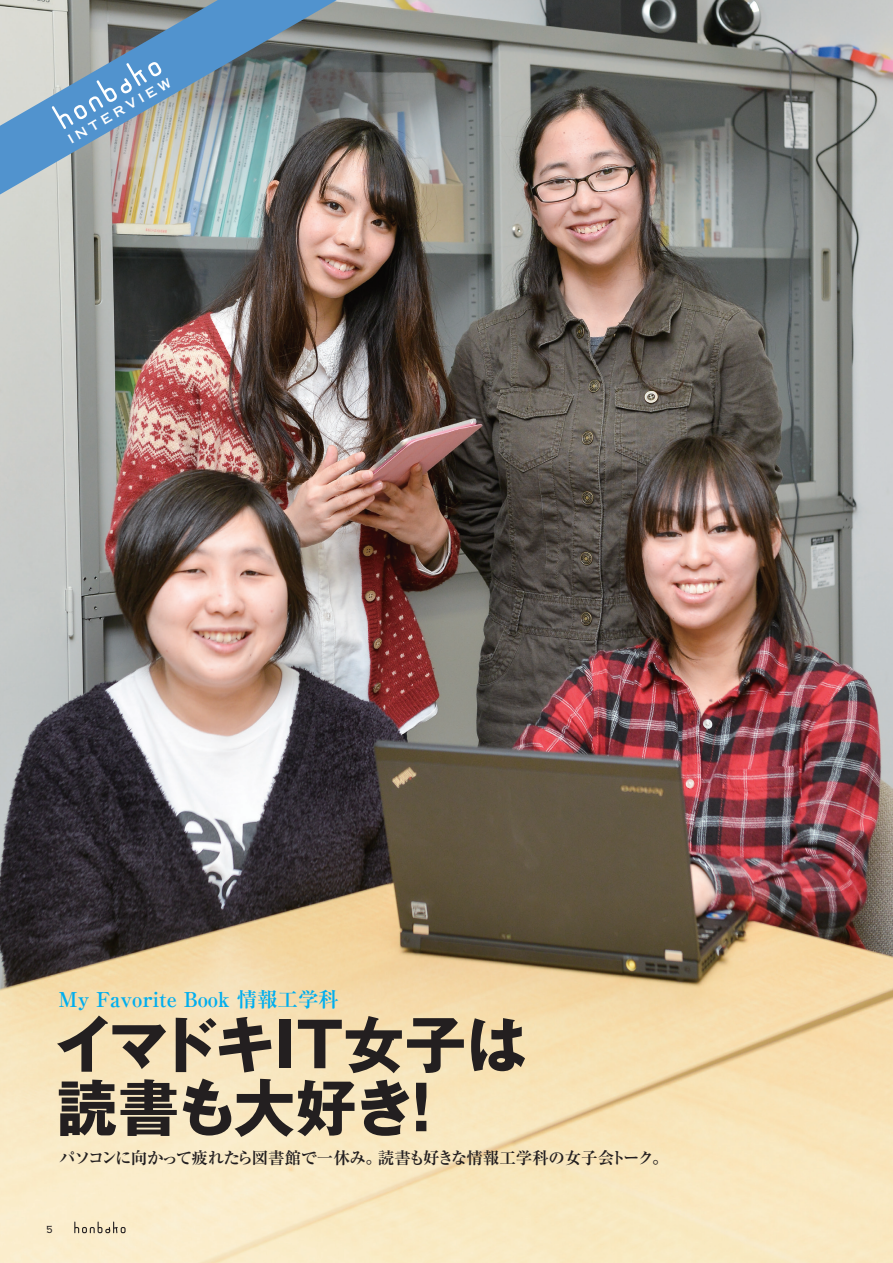
<style>
.page{position:relative;width:893px;height:1263px;background:#fff}
.page>*{position:absolute;margin:0;border:0;box-sizing:border-box;transform-origin:0 0}
.t1{font:700 61.5px "Gothic MB101 Pr 5";letter-spacing:-.015em;color:#231f20}
.t2{font:700 61.5px "Gothic MB101 Pr 5";letter-spacing:-.035em;color:#231f20}
.t3{font:700 20.4px "Ryumin Pr 5";color:#00aeef}
.t4{font:700 16.5px "Ryumin Pr 5";letter-spacing:-.04em;color:#231f20}
.t5{font:13.5px "Copperplate Gothic Std 29 BC";color:#231f20}
.t6{font:12.75px "Copperplate Gothic Std 31 AB";color:#fff}
</style>
<div class="page">
<img style="left:0;top:0;width:893px;height:1263px">
<img style="left:0;top:0;width:337px;height:194px">
<svg style="left:52px;top:62px;width:109px;height:67px;background:#78a4ca"></svg>
<svg style="left:74px;top:1221px;width:52px;height:12px"></svg>
<p class="t6" style="left:65px;top:133px;width:118px;rotate:-30deg">INTERVIEW</p>
<p class="t3" style="left:58px;top:983px;width:282px">My Favorite Book 情報工学科</p>
<p class="t1" style="left:55px;top:994px;width:475px">イマドキIT女子は</p>
<p class="t2" style="left:56px;top:1057px;width:397px">読書も大好き！</p>
<p class="t4" style="left:59px;top:1144px;width:611px">パソコンに向かって疲れたら図書館で一休み。読書も好きな情報工学科の女子会トーク。</p>
<p class="t5" style="left:46px;top:1223px;width:8px">5</p>
</div>
